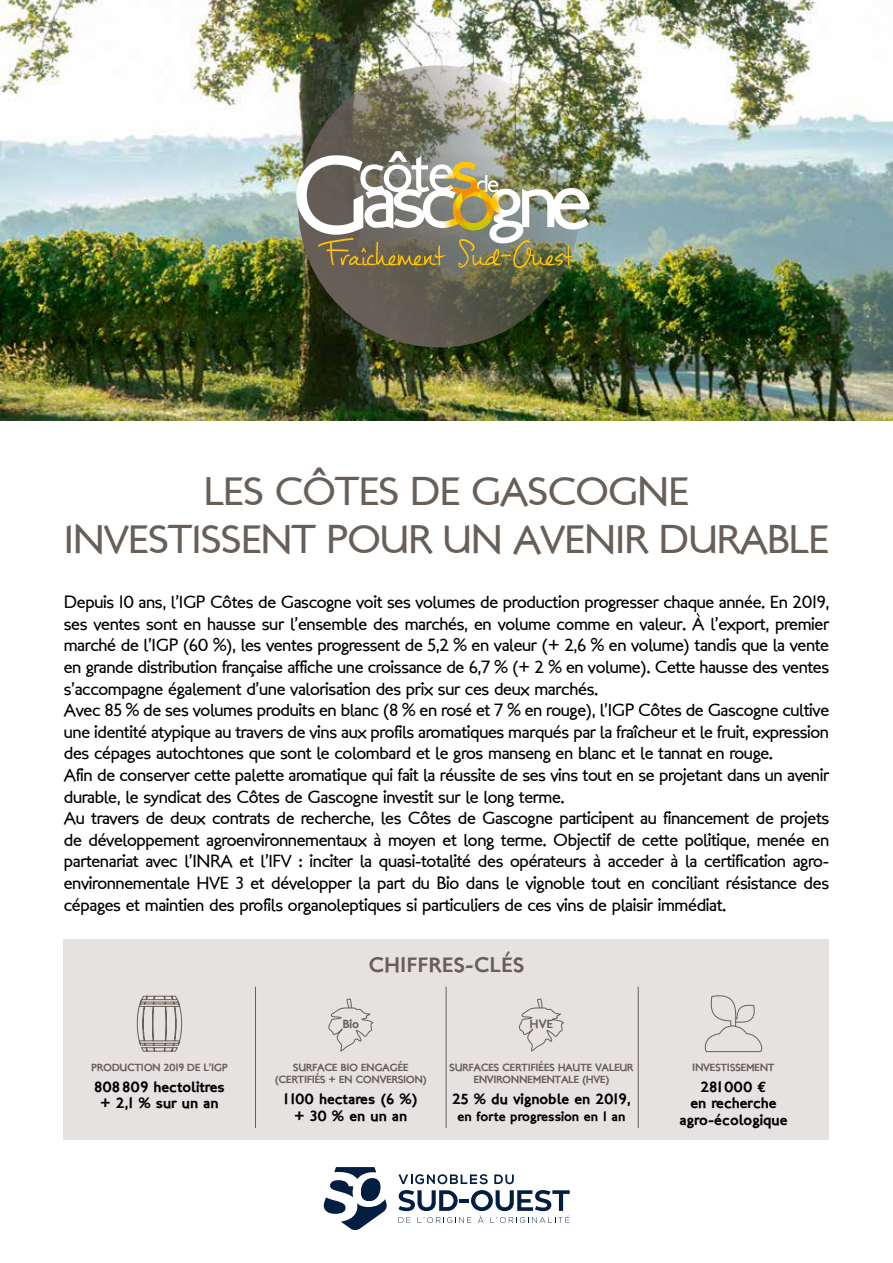
<style>
.page{position:relative;width:893px;height:1263px;background:#fff}
.page>*{position:absolute;margin:0;border:0;box-sizing:border-box;transform-origin:0 0}
.t1{font:40.5px/48px "London Between";letter-spacing:-.03em;color:#695f59;text-align:center}
.t2{font:21px "London Two";color:#695f59}
.t3{font:18px/21.6px "London Between";letter-spacing:-.02em;color:#000}
.t4{font:15px/16.5px "London Two";color:#000;text-align:center}
.t5{font:13.5px "London Two";color:#000}
.t6{font:12px "London Two";color:#695f59}
.t7{font:10.5px/12.6px "London Two";letter-spacing:-.04em;color:#695f59;text-align:center}
.s1{font-family:"Euro Mono";font-weight:700}
</style>
<div class="page">
<img style="left:0;top:0;width:893px;height:421px">
<img style="left:298px;top:65px;width:282px;height:282px;border-radius:141px">
<img style="left:296px;top:151px;width:293px;height:117px">
<svg style="left:323px;top:1167px;width:64px;height:63px"></svg>
<div style="left:361px;top:1178px;width:19px;height:23px;background:#041e42;border-radius:8px"></div>
<svg style="left:398px;top:1174px;width:90px;height:10px"></svg>
<svg style="left:494px;top:1174px;width:20px;height:10px"></svg>
<svg style="left:398px;top:1190px;width:172px;height:33px"></svg>
<div style="left:64px;top:940px;width:765px;height:200px;background:#e5e2e1"></div>
<hr style="left:255px;top:986px;width:1px;height:142px;background:#695f59">
<hr style="left:446px;top:986px;width:1px;height:142px;background:#695f59">
<hr style="left:638px;top:986px;width:1px;height:142px;background:#695f59">
<svg style="left:136px;top:995px;width:47px;height:57px"></svg>
<svg style="left:328px;top:998px;width:46px;height:54px"></svg>
<svg style="left:519px;top:998px;width:45px;height:54px"></svg>
<svg style="left:704px;top:995px;width:59px;height:57px"></svg>
<h1 class="t1" style="left:64px;top:468px;width:767px">LES CÔTES DE GASCOGNE<br>INVESTISSENT POUR UN AVENIR DURABLE</h1>
<p class="t3" style="left:64px;top:591px;width:767px">Depuis 10 ans, l’IGP Côtes de Gascogne voit ses volumes de production progresser chaque année. En 2019, ses ventes sont en hausse sur l’ensemble des marchés, en volume comme en valeur. À l’export, premier marché de l’IGP (60 %), les ventes progressent de 5,2 % en valeur (+ 2,6 % en volume) tandis que la vente en grande distribution française affiche une croissance de 6,7 % (+ 2 % en volume). Cette hausse des ventes s’accompagne également d’une valorisation des prix sur ces deux marchés.<br>Avec 85 % de ses volumes produits en blanc (8 % en rosé et 7 % en rouge), l’IGP Côtes de Gascogne cultive une identité atypique au travers de vins aux profils aromatiques marqués par la fraîcheur et le fruit, expression des cépages autochtones que sont le colombard et le gros manseng en blanc et le tannat en rouge.<br>Afin de conserver cette palette aromatique qui fait la réussite de ses vins tout en se projetant dans un avenir durable, le syndicat des Côtes de Gascogne investit sur le long terme.<br>Au travers de deux contrats de recherche, les Côtes de Gascogne participent au financement de projets de développement agroenvironnementaux à moyen et long terme. Objectif de cette politique, menée en partenariat avec l’INRA et l’IFV : inciter la quasi-totalité des opérateurs à acceder à la certification agro&shy;environnementale HVE 3 et développer la part du Bio dans le vignoble tout en conciliant résistance des cépages et maintien des profils organoleptiques si particuliers de ces vins de plaisir immédiat.</p>
<p class="t2" style="left:368px;top:951px;width:158px">CHIFFRES-CLÉS</p>
<p class="t7" style="left:91px;top:1061px;width:138px">PRODUCTION 2019 DE L’IGP</p>
<p class="t4" style="left:94px;top:1078px;width:132px">808809 hectolitres + 2,1 % sur un an</p>
<p class="t6" style="left:342px;top:1016px;width:18px">Bio</p>
<p class="t6" style="left:530px;top:1016px;width:25px">HVE</p>
<p class="t7" style="left:275px;top:1061px;width:154px">SURFACE BIO ENGAGÉE (CERTIFIÉS + EN CONVERSION)</p>
<p class="t4" style="left:284px;top:1091px;width:136px">1100 hectares (6 %) + 30 % en un an</p>
<p class="t7" style="left:449px;top:1061px;width:186px">SURFACES CERTIFIÉES HAUTE VALEUR<br>ENVIRONNEMENTALE (HVE)</p>
<p class="t4" style="left:452px;top:1091px;width:180px">25 % du vignoble en 2019,</p>
<p class="t5" style="left:457px;top:1107px;width:170px">en forte progression en 1 an</p>
<p class="t7" style="left:692px;top:1061px;width:84px">INVESTISSEMENT</p>
<p class="t4" style="left:680px;top:1078px;width:109px">281000 <span class="s1">€<br></span>en recherche agro-écologique</p>
</div>
